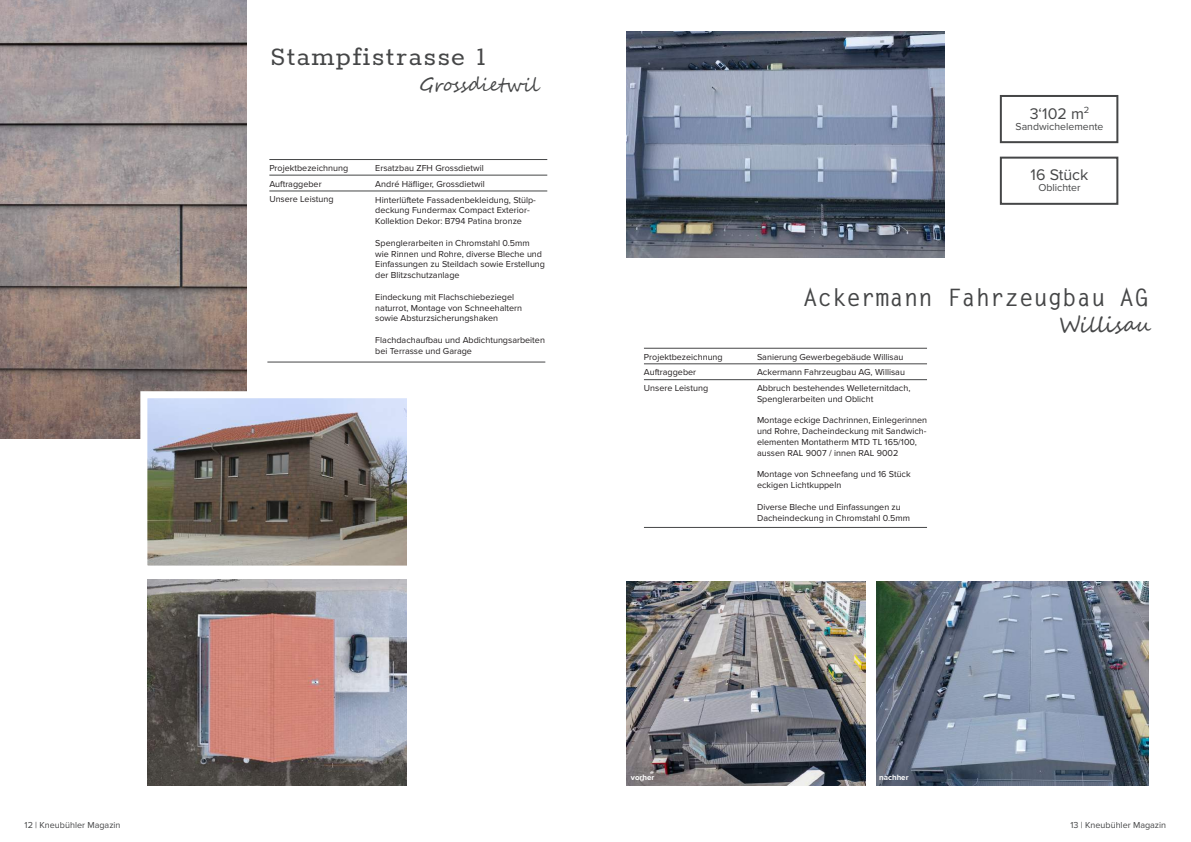
<style>
.page{position:relative;width:1191px;height:842px;background:#fff}
.page>*{position:absolute;margin:0;border:0;box-sizing:border-box;transform-origin:0 0}
.t1{font:29px "Rokkitt";letter-spacing:.05em;color:#454647}
.t2{font:700 24px "Letter Gothic Std";color:#454647}
.t3{font:21px "Segoe Script";letter-spacing:-.005em;color:#454647}
.t4{font:18.4px "Segoe Script";color:#454647}
.t5{font:16px "Proxima Nova";color:#454647}
.t6{font:10.5px "Proxima Nova";color:#454647}
.t7{font:9px/10.8px "Proxima Nova";color:#231f20}
.t8{font:9px "Proxima Nova";color:#454647}
.t9{font:700 8px "Proxima Nova";color:#fff}
</style>
<div class="page">
<hr style="left:269px;top:175px;width:278px;height:1px;background:#454647">
<hr style="left:269px;top:191px;width:278px;height:1px;background:#454647">
<hr style="left:269px;top:159px;width:278px;height:1px;background:#454647">
<hr style="left:267px;top:362px;width:278px;height:1px;background:#454647">
<img style="left:0;top:0;width:247px;height:439px">
<img style="left:148px;top:399px;width:258px;height:166px">
<div style="left:140px;top:391px;width:275px;height:182px;border:7px solid #fff"></div>
<img style="left:148px;top:579px;width:258px;height:206px">
<div style="left:999px;top:95px;width:119px;height:48px;border:2px solid #454647"></div>
<div style="left:999px;top:157px;width:119px;height:48px;border:2px solid #454647"></div>
<hr style="left:644px;top:364px;width:283px;height:1px;background:#454647">
<hr style="left:644px;top:379px;width:283px;height:1px;background:#454647">
<hr style="left:644px;top:348px;width:283px;height:1px;background:#454647">
<hr style="left:644px;top:527px;width:283px;height:1px;background:#454647">
<img style="left:626px;top:31px;width:318px;height:226px">
<img style="left:876px;top:581px;width:272px;height:204px">
<img style="left:626px;top:581px;width:239px;height:204px">
<p class="t8" style="left:25px;top:820px;width:97px">12 | Kneubühler Magazin</p>
<h1 class="t1" style="left:270px;top:38px;width:217px">Stampfistrasse 1</h1>
<h3 class="t4" style="left:419px;top:69px;width:121px">Grossdietwil</h3>
<p class="t7" style="left:269px;top:163px;width:80px">Projektbezeichnung</p>
<p class="t7" style="left:375px;top:163px;width:110px">Ersatzbau ZFH Grossdietwil</p>
<p class="t7" style="left:269px;top:178px;width:54px">Auftraggeber</p>
<p class="t7" style="left:375px;top:178px;width:111px">André Häfliger, Grossdietwil</p>
<p class="t7" style="left:269px;top:194px;width:66px">Unsere Leistung</p>
<p class="t7" style="left:375px;top:194px;width:162px">Hinterlüftete Fassadenbekleidung, Stülp&shy;deckung Fundermax Compact Exterior-<br>Kollektion Dekor: B794 Patina bronze</p>
<p class="t7" style="left:375px;top:237px;width:171px">Spenglerarbeiten in Chromstahl 0.5mm wie Rinnen und Rohre, diverse Bleche und Einfassungen zu Steildach sowie Erstellung der Blitzschutzanlage</p>
<p class="t7" style="left:375px;top:291px;width:148px">Eindeckung mit Flachschiebeziegel naturrot, Montage von Schneehaltern sowie Absturzsicherungshaken</p>
<p class="t7" style="left:375px;top:335px;width:171px">Flachdachaufbau und Abdichtungsarbeiten bei Terrasse und Garage</p>
<h3 class="t5" style="left:1029px;top:104px;width:61px">3‘102 m<sup>2</sup></h3>
<p class="t6" style="left:1015px;top:120px;width:89px">Sandwichelemente</p>
<h3 class="t5" style="left:1030px;top:166px;width:59px">16 Stück</h3>
<p class="t6" style="left:1038px;top:182px;width:44px">Oblichter</p>
<h2 class="t2" style="left:803px;top:282px;width:347px">Ackermann Fahrzeugbau AG</h2>
<p class="t7" style="left:644px;top:351px;width:80px">Projektbezeichnung</p>
<p class="t7" style="left:757px;top:351px;width:148px">Sanierung Gewerbegebäude Willisau</p>
<p class="t7" style="left:644px;top:367px;width:54px">Auftraggeber</p>
<p class="t7" style="left:757px;top:367px;width:149px">Ackermann Fahrzeugbau AG, Willisau</p>
<p class="t7" style="left:644px;top:383px;width:66px">Unsere Leistung</p>
<p class="t7" style="left:757px;top:383px;width:155px">Abbruch bestehendes Welleternitdach,<br>Spenglerarbeiten und Oblicht</p>
<p class="t7" style="left:757px;top:415px;width:171px">Montage eckige Dachrinnen, Einlegerinnen und Rohre, Dacheindeckung mit Sandwich&shy;elementen Montatherm MTD TL 165/100, aussen RAL 9007 / innen RAL 9002</p>
<p class="t7" style="left:757px;top:469px;width:155px">Montage von Schneefang und 16 Stück eckigen Lichtkuppeln</p>
<p class="t7" style="left:757px;top:501px;width:155px">Diverse Bleche und Einfassungen zu<br>Dacheindeckung in Chromstahl 0.5mm</p>
<h3 class="t3" style="left:1059px;top:308px;width:94px">Willisau</h3>
<p class="t9" style="left:631px;top:771px;width:25px">vorher</p>
<p class="t9" style="left:879px;top:771px;width:31px">nachher</p>
<p class="t8" style="left:1070px;top:820px;width:97px">13 | Kneubühler Magazin</p>
</div>
